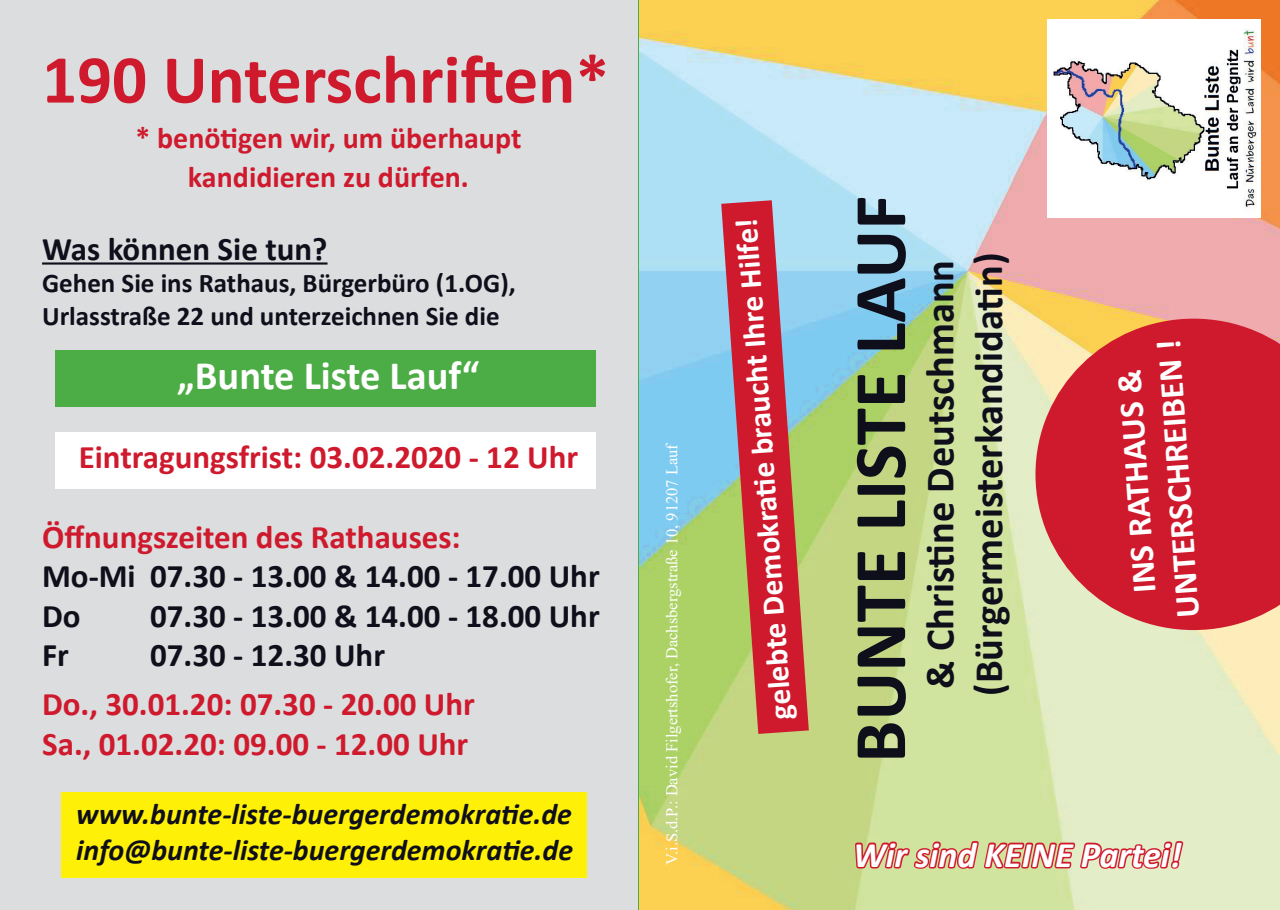
<style>
.page{position:relative;width:1280px;height:910px;background:#fff}
.page>*{position:absolute;margin:0;border:0;box-sizing:border-box;transform-origin:0 0}
.t1{font:700 75px "Calibri";color:#0f0f1b}
.t2{font:700 69px "Calibri";color:#cf1a2d}
.t3{font:700 40.5px/48.6px "Calibri";color:#0f0f1b}
.t4{font:700 40.5px "Calibri";color:#fff}
.t5{font:italic 700 36px "Calibri";color:#fff}
.t6{font:700 34.5px "Calibri";color:#fff}
.t7{font:700 33px "Calibri";color:#cf1a2d}
.t8{font:700 33px "Calibri";color:#0f0f1b}
.t9{font:700 31.5px "Calibri";color:#fff}
.t10{font:italic 700 30px "Calibri";color:#0f0f1b}
.t11{font:700 30px "Calibri";color:#cf1a2d}
.t12{font:700 27px "Calibri";color:#0f0f1b}
.t13{font:16.5px "Times New Roman";color:#fff}
</style>
<div class="page">
<img style="left:639px;top:0;width:641px;height:910px">
<svg style="left:721px;top:200px;width:88px;height:534px;background:#bb6a65"></svg>
<svg style="left:1035px;top:319px;width:245px;height:311px;background:#d33941"></svg>
<svg style="left:852px;top:726px;width:333px;height:184px;background:#d6d6a2"></svg>
<div style="left:0;top:0;width:638px;height:910px;background:#dbdddf"></div>
<div style="left:55px;top:432px;width:540px;height:56px;background:#fff"></div>
<div style="left:55px;top:350px;width:540px;height:56px;background:#4cac45"></div>
<hr style="left:42px;top:262px;width:285px;height:3px;background:#0f0f1b">
<div style="left:61px;top:792px;width:526px;height:85px;background:#fff007"></div>
<img style="left:1047px;top:19px;width:213px;height:198px">
<p class="t2" style="left:42px;top:31px;width:569px">190 Unterschriften*</p>
<p class="t11" style="left:135px;top:116px;width:387px">* benötigen wir, um überhaupt</p>
<p class="t11" style="left:188px;top:156px;width:282px">kandidieren zu dürfen.</p>
<p class="t8" style="left:42px;top:225px;width:287px">Was können Sie tun?</p>
<p class="t12" style="left:42px;top:264px;width:475px">Gehen Sie ins Rathaus, Bürgerbüro (1.OG),</p>
<p class="t12" style="left:42px;top:297px;width:459px">Urlasstraße 22 und unterzeichnen Sie die</p>
<p class="t4" style="left:177px;top:347px;width:304px">„Bunte Liste Lauf“</p>
<p class="t7" style="left:79px;top:434px;width:501px">Eintragungsfrist: 03.02.2020 - 12 Uhr</p>
<p class="t7" style="left:42px;top:513px;width:420px">Öffnungszeiten des Rathauses:</p>
<p class="t8" style="left:42px;top:553px;width:559px">Mo-Mi 07.30 - 13.00 &amp; 14.00 - 17.00 Uhr</p>
<p class="t8" style="left:42px;top:592px;width:40px">Do</p>
<p class="t8" style="left:150px;top:592px;width:451px">07.30 - 13.00 &amp; 14.00 - 18.00 Uhr</p>
<p class="t8" style="left:42px;top:632px;width:28px">Fr</p>
<p class="t8" style="left:150px;top:632px;width:236px">07.30 - 12.30 Uhr</p>
<p class="t7" style="left:42px;top:681px;width:434px">Do., 30.01.20: 07.30 - 20.00 Uhr</p>
<p class="t7" style="left:42px;top:720px;width:428px">Sa., 01.02.20: 09.00 - 12.00 Uhr</p>
<p class="t10" style="left:76px;top:793px;width:497px">www.bunte-liste-buergerdemokratie.de</p>
<p class="t10" style="left:76px;top:829px;width:498px">info@bunte-liste-buergerdemokratie.de</p>
<p class="t13" style="left:660px;top:865px;width:424px;rotate:-90deg">V.i.S.d.P.: David Filgertshofer, Dachsbergstraße 10, 91207 Lauf</p>
<p class="t9" style="left:759px;top:721px;width:504px;rotate:-94deg">gelebte Demokrati e braucht Ihre Hilfe!</p>
<p class="t1" style="left:827px;top:763px;width:569px;rotate:-90deg">BUNTE LISTE LAUF</p>
<p class="t3" style="left:915px;top:696px;width:445px;rotate:-90deg">&amp; Christine Deutschmann (Bürgermeisterkandidatin)</p>
<p class="t6" style="left:1163px;top:619px;width:280px;rotate:-94deg">UNTERSCHREIBEN !</p>
<p class="t6" style="left:1120px;top:595px;width:225px;rotate:-94deg">INS RATHAUS &amp;</p>
<p class="t5" style="left:853px;top:829px;width:330px">Wir sind KEINE Partei!</p>
</div>
